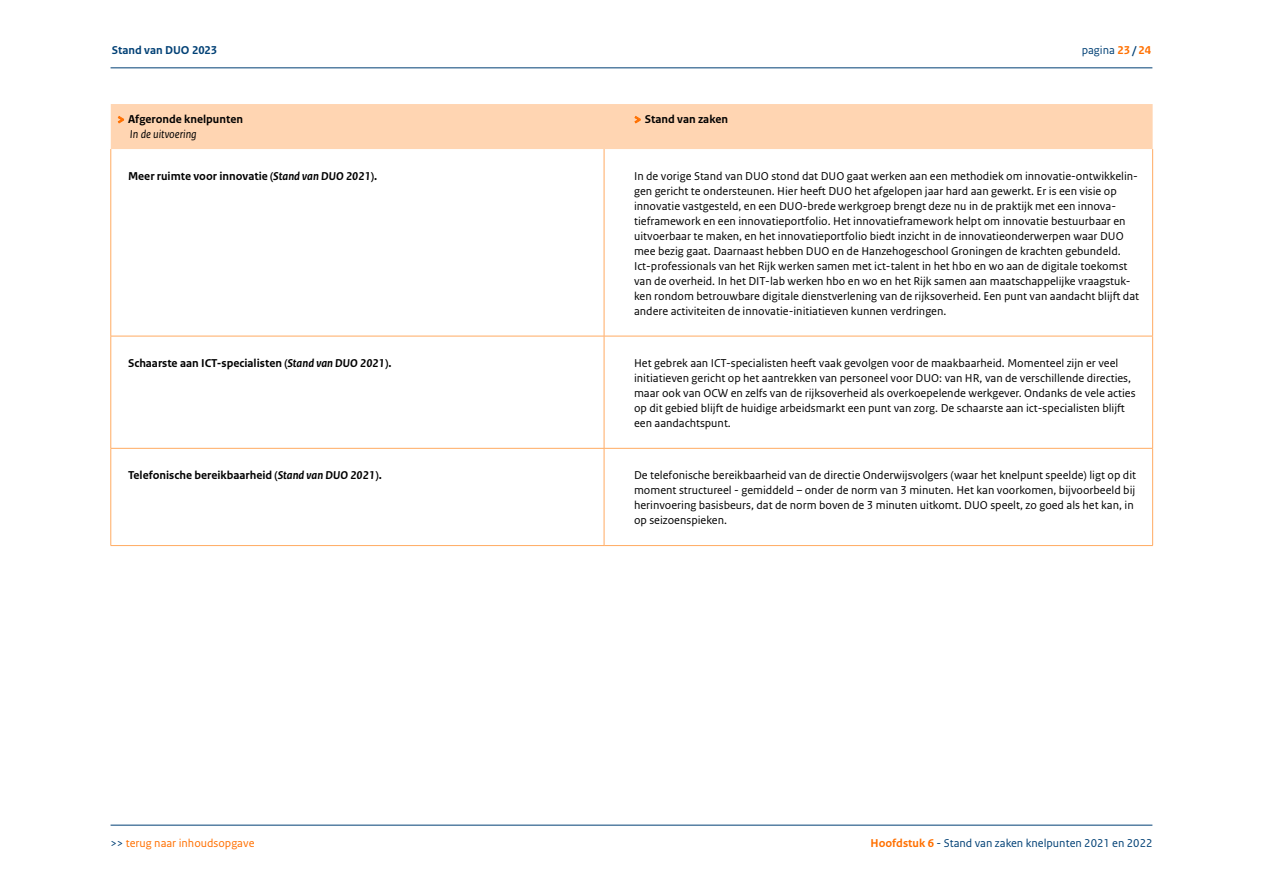
<style>
.page{position:relative;width:1263px;height:893px;background:#fff}
.page>*{position:absolute;margin:0;border:0;box-sizing:border-box;transform-origin:0 0}
.t1{font:12px/15px "Rijksoverheid Sans Text";color:#000}
.t2{font:700 12px/15px "Rijksoverheid Sans Text";color:#000}
.t3{font:12px "Rijksoverheid Sans Text";color:#004075}
.t4{font:12px "Rijksoverheid Sans Text";color:#ff7000}
.t5{font:700 12px "Rijksoverheid Sans Text";color:#004075}
.s1{font-weight:700;color:#ff7000}
.s2{font-weight:700}
.s3{font-size:14.25px;color:#ff7000}
.s4{font-weight:400;font-style:italic}
.s5{font-style:italic}
.s6{color:#004075}
</style>
<div class="page">
<hr style="left:111px;top:68px;width:1041px;height:1px;background:#004075">
<hr style="left:111px;top:825px;width:1041px;height:1px;background:#004075">
<div style="left:111px;top:104px;width:1042px;height:45px;background:#ffd5b2"></div>
<hr style="left:111px;top:149px;width:1px;height:187px;background:#ffab62">
<hr style="left:604px;top:149px;width:1px;height:187px;background:#ffab62">
<hr style="left:1152px;top:149px;width:1px;height:187px;background:#ffab62">
<hr style="left:111px;top:336px;width:493px;height:1px;background:#ffab62">
<hr style="left:111px;top:336px;width:1px;height:112px;background:#ffab62">
<hr style="left:604px;top:336px;width:549px;height:1px;background:#ffab62">
<hr style="left:604px;top:336px;width:1px;height:112px;background:#ffab62">
<hr style="left:1152px;top:336px;width:1px;height:112px;background:#ffab62">
<hr style="left:111px;top:448px;width:493px;height:1px;background:#ffab62">
<hr style="left:111px;top:449px;width:1px;height:96px;background:#ffab62">
<hr style="left:604px;top:448px;width:549px;height:1px;background:#ffab62">
<hr style="left:604px;top:449px;width:1px;height:96px;background:#ffab62">
<hr style="left:1152px;top:449px;width:1px;height:96px;background:#ffab62">
<hr style="left:111px;top:545px;width:493px;height:1px;background:#ffab62">
<hr style="left:604px;top:545px;width:549px;height:1px;background:#ffab62">
<p class="t5" style="left:112px;top:43px;width:107px">Stand van DUO 2023</p>
<p class="t3" style="left:1082px;top:43px;width:71px">pagina <span class="s1">23</span> <span class="s2">/</span> <span class="s1">24</span></p>
<p class="t2" style="left:130px;top:112px;width:115px;text-indent:-13px"><span class="s3">&gt;</span> Afgeronde knelpunten<br><span class="s4">In de uitvoering</span></p>
<p class="t2" style="left:634px;top:112px;width:96px"><span class="s3">&gt;</span> Stand van zaken</p>
<p class="t2" style="left:128px;top:169px;width:251px">Meer ruimte voor innovatie (<span class="s5">Stand van DUO 2021</span>).</p>
<p class="t1" style="left:634px;top:169px;width:507px">In de vorige Stand van DUO stond dat DUO gaat werken aan een methodiek om innovatie-ontwikkelin&shy;gen gericht te ondersteunen. Hier heeft DUO het afgelopen jaar hard aan gewerkt. Er is een visie op innovatie vastgesteld, en een DUO-brede werkgroep brengt deze nu in de praktijk met een innova&shy;tieframework en een innovatieportfolio. Het innovatieframework helpt om innovatie bestuurbaar en uitvoerbaar te maken, en het innovatieportfolio biedt inzicht in de innovatieonderwerpen waar DUO mee bezig gaat. Daarnaast hebben DUO en de Hanzehogeschool Groningen de krachten gebundeld.<br>Ict-professionals van het Rijk werken samen met ict-talent in het hbo en wo aan de digitale toekomst van de overheid. In het DIT-lab werken hbo en wo en het Rijk samen aan maatschappelijke vraagstuk&shy;ken rondom betrouwbare digitale dienstverlening van de rijksoverheid. Een punt van aandacht blijft dat andere activiteiten de innovatie-initiatieven kunnen verdringen.</p>
<p class="t2" style="left:128px;top:356px;width:265px">Schaarste aan ICT-specialisten (<span class="s5">Stand van DUO 2021</span>).</p>
<p class="t1" style="left:634px;top:356px;width:503px">Het gebrek aan ICT-specialisten heeft vaak gevolgen voor de maakbaarheid. Momenteel zijn er veel initiatieven gericht op het aantrekken van personeel voor DUO: van HR, van de verschillende directies, maar ook van OCW en zelfs van de rijksoverheid als overkoepelende werkgever. Ondanks de vele acties op dit gebied blijft de huidige arbeidsmarkt een punt van zorg. De schaarste aan ict-specialisten blijft een aandachtspunt.</p>
<p class="t2" style="left:128px;top:468px;width:255px">Telefonische bereikbaarheid (<span class="s5">Stand van DUO 2021</span>).</p>
<p class="t1" style="left:634px;top:468px;width:504px">De telefonische bereikbaarheid van de directie Onderwijsvolgers (waar het knelpunt speelde) ligt op dit moment structureel - gemiddeld – onder de norm van 3 minuten. Het kan voorkomen, bijvoorbeeld bij herinvoering basisbeurs, dat de norm boven de 3 minuten uitkomt. DUO speelt, zo goed als het kan, in op seizoenspieken.</p>
<p class="t4" style="left:111px;top:837px;width:145px"><span class="s6">&gt;&gt;</span> terug naar inhoudsopgave</p>
<p class="t3" style="left:870px;top:837px;width:283px"><span class="s1">Hoofdstuk 6</span> - Stand van zaken knelpunten 2021 en 2022</p>
</div>
